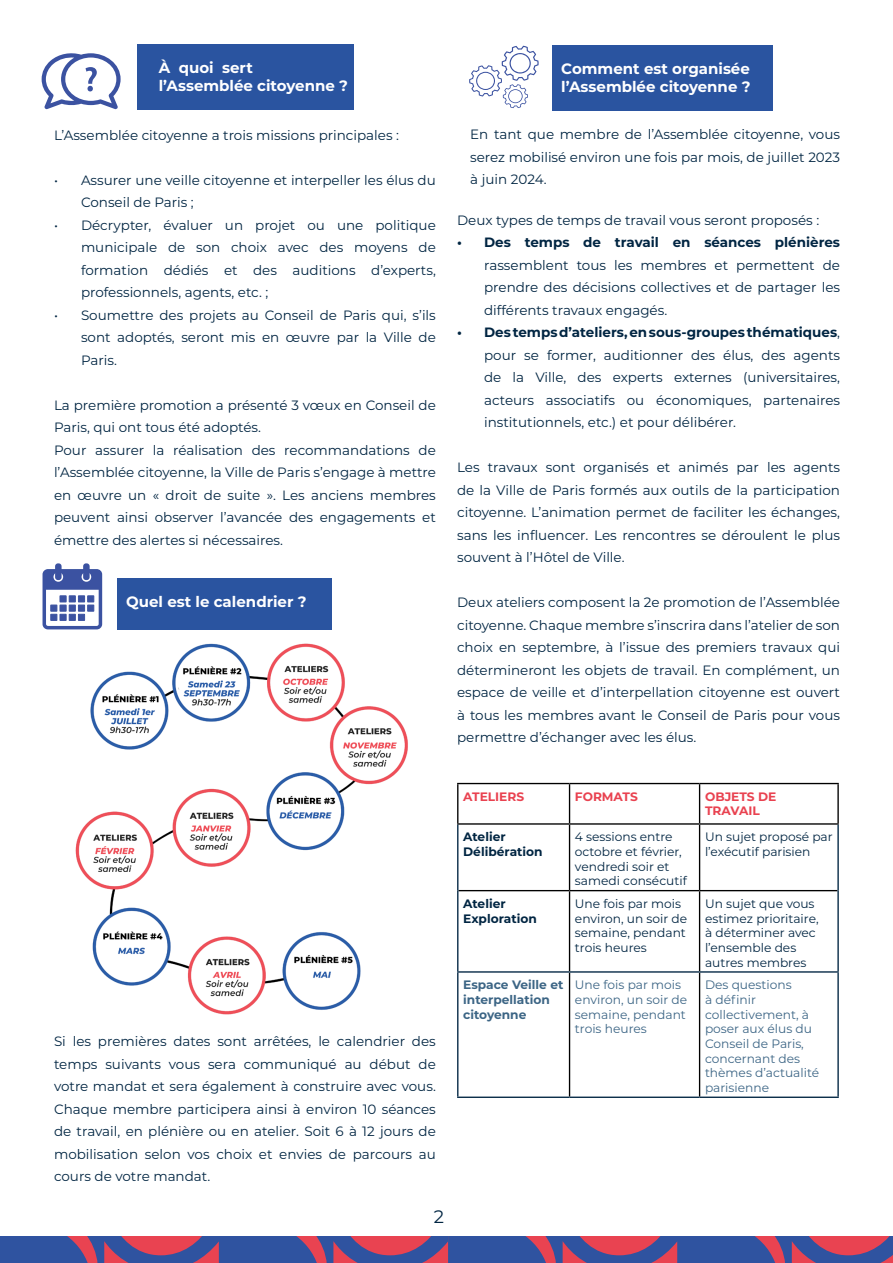
<style>
.page{position:relative;width:893px;height:1263px;background:#fff}
.page>*{position:absolute;margin:0;border:0;box-sizing:border-box;transform-origin:0 0}
.t1{font:18px "Montserrat";color:#002542}
.t2{font:700 15px/18px "Montserrat";color:#fff}
.t3{font:13.5px/22.5px "Montserrat";color:#002542;text-align:justify}
.t4{font:700 13.5px "Montserrat";color:#002542}
.t5{font:12.15px/14.7px "Montserrat";color:#002542}
.t6{font:12.15px/14.7px "Montserrat";color:#3c6585}
.t7{font:700 12.15px/14.7px "Montserrat";color:#002542}
.t8{font:700 12.15px/14.7px "Montserrat";color:#3c6585}
.t9{font:700 12.15px/14.7px "Montserrat";color:#e94250}
.s1{font-weight:700}
</style>
<div class="page">
<svg style="left:0;top:1236px;width:893px;height:27px;background:#694d87"></svg>
<hr style="left:457px;top:783px;width:113px;height:1px;background:#000">
<hr style="left:457px;top:784px;width:1px;height:39px;background:#000">
<hr style="left:570px;top:783px;width:130px;height:1px;background:#000">
<hr style="left:569px;top:784px;width:1px;height:39px;background:#000">
<hr style="left:700px;top:783px;width:139px;height:1px;background:#000">
<hr style="left:699px;top:784px;width:1px;height:39px;background:#000">
<hr style="left:837px;top:784px;width:2px;height:39px;background:#000">
<hr style="left:457px;top:823px;width:113px;height:2px;background:#000">
<hr style="left:570px;top:823px;width:130px;height:2px;background:#000">
<hr style="left:569px;top:825px;width:1px;height:65px;background:#000">
<hr style="left:700px;top:823px;width:139px;height:2px;background:#000">
<hr style="left:699px;top:825px;width:1px;height:65px;background:#000">
<hr style="left:458px;top:890px;width:112px;height:1px;background:#000">
<hr style="left:570px;top:890px;width:130px;height:1px;background:#000">
<hr style="left:569px;top:891px;width:1px;height:80px;background:#000">
<hr style="left:700px;top:890px;width:137px;height:1px;background:#000">
<hr style="left:699px;top:891px;width:1px;height:80px;background:#000">
<hr style="left:569px;top:973px;width:1px;height:123px;background:#000">
<hr style="left:699px;top:973px;width:1px;height:123px;background:#000">
<hr style="left:457px;top:825px;width:1px;height:66px;background:#002542">
<hr style="left:837px;top:825px;width:2px;height:66px;background:#002542">
<hr style="left:457px;top:891px;width:1px;height:80px;background:#002542">
<hr style="left:837px;top:891px;width:2px;height:80px;background:#002542">
<hr style="left:457px;top:971px;width:113px;height:2px;background:#002542">
<hr style="left:457px;top:973px;width:1px;height:123px;background:#002542">
<hr style="left:570px;top:971px;width:130px;height:2px;background:#002542">
<hr style="left:700px;top:971px;width:139px;height:2px;background:#002542">
<hr style="left:837px;top:973px;width:2px;height:123px;background:#002542">
<hr style="left:457px;top:1096px;width:113px;height:2px;background:#002542">
<hr style="left:570px;top:1096px;width:130px;height:2px;background:#002542">
<hr style="left:700px;top:1096px;width:139px;height:2px;background:#002542">
<svg style="left:42px;top:53px;width:79px;height:56px"></svg>
<div style="left:137px;top:45px;width:217px;height:65px;background:#2a54a0"></div>
<svg style="left:469px;top:46px;width:70px;height:62px"></svg>
<div style="left:553px;top:46px;width:220px;height:65px;background:#2a54a0"></div>
<div style="left:43px;top:569px;width:59px;height:60px;border:4px solid #3b52a1;border-radius:4px"></div>
<div style="left:83px;top:563px;width:7px;height:17px;background:#3b52a1;border-radius:3px"></div>
<div style="left:55px;top:563px;width:7px;height:17px;background:#3b52a1;border-radius:3px"></div>
<div style="left:50px;top:614px;width:7px;height:7px;border:1px solid #3b52a1"></div>
<div style="left:60px;top:614px;width:7px;height:7px;border:1px solid #3b52a1"></div>
<svg style="left:42px;top:569px;width:61px;height:51px"></svg>
<div style="left:69px;top:614px;width:7px;height:7px;border:1px solid #3b52a1"></div>
<div style="left:78px;top:614px;width:7px;height:6px;background:#3b52a1"></div>
<div style="left:78px;top:614px;width:7px;height:7px;border:1px solid #3b52a1"></div>
<div style="left:118px;top:578px;width:214px;height:51px;background:#2a54a0"></div>
<img style="left:75px;top:643px;width:333px;height:372px">
<p class="t2" style="left:159px;top:58px;width:191px">À quoi sert l’Assemblée citoyenne ?</p>
<p class="t2" style="left:561px;top:59px;width:191px">Comment est organisée l’Assemblée citoyenne ?</p>
<p class="t3" style="left:54px;top:123px;width:347px">L’Assemblée citoyenne a trois missions principales :</p>
<p class="t3" style="left:81px;top:168px;width:356px;text-indent:-27px">• Assurer une veille citoyenne et interpeller les élus du<br>Conseil de Paris ;</p>
<p class="t3" style="left:81px;top:213px;width:356px;text-indent:-27px">• Décrypter, évaluer un projet ou une politique municipale de son choix avec des moyens de formation dédiés et des auditions d’experts, professionnels, agents, etc. ;</p>
<p class="t3" style="left:81px;top:303px;width:356px;text-indent:-27px">• Soumettre des projets au Conseil de Paris qui, s’ils sont adoptés, seront mis en œuvre par la Ville de Paris.</p>
<p class="t3" style="left:54px;top:393px;width:383px;text-align:left">La première promotion a présenté 3 vœux en Conseil de Paris, qui ont tous été adoptés.<br>Pour assurer la réalisation des recommandations de l’Assemblée citoyenne, la Ville de Paris s’engage à mettre en œuvre un « droit de suite ». Les anciens membres peuvent ainsi observer l’avancée des engagements et émettre des alertes si nécessaires.</p>
<p class="t2" style="left:126px;top:591px;width:182px">Quel est le calendrier ?</p>
<p class="t3" style="left:470px;top:123px;width:371px">En tant que membre de l’Assemblée citoyenne, vous serez mobilisé environ une fois par mois, de juillet 2023 à juin 2024.</p>
<p class="t3" style="left:457px;top:208px;width:364px">Deux types de temps de travail vous seront proposés :</p>
<p class="t4" style="left:457px;top:233px;width:384px">• Des temps de travail en séances plénières</p>
<p class="t3" style="left:484px;top:253px;width:357px">rassemblent tous les membres et permettent de prendre des décisions collectives et de partager les différents travaux engagés.</p>
<p class="t3" style="left:484px;top:321px;width:357px;text-indent:-27px"><span class="s1">• Des temps d’ateliers, en sous-groupes thématiques</span>, pour se former, auditionner des élus, des agents de la Ville, des experts externes (universitaires, acteurs associatifs ou économiques, partenaires institutionnels, etc.) et pour délibérer.</p>
<p class="t3" style="left:457px;top:456px;width:384px">Les travaux sont organisés et animés par les agents de la Ville de Paris formés aux outils de la participation citoyenne. L’animation permet de faciliter les échanges, sans les influencer. Les rencontres se déroulent le plus souvent à l’Hôtel de Ville.</p>
<p class="t3" style="left:457px;top:591px;width:384px">Deux ateliers composent la 2e promotion de l’Assemblée citoyenne. Chaque membre s’inscrira dans l’atelier de son choix en septembre, à l’issue des premiers travaux qui détermineront les objets de travail. En complément, un espace de veille et d’interpellation citoyenne est ouvert à tous les membres avant le Conseil de Paris pour vous permettre d’échanger avec les élus.</p>
<p class="t3" style="left:54px;top:1030px;width:383px">Si les premières dates sont arrêtées, le calendrier des temps suivants vous sera communiqué au début de votre mandat et sera également à construire avec vous.<br>Chaque membre participera ainsi à environ 10 séances de travail, en plénière ou en atelier. Soit 6 à 12 jours de mobilisation selon vos choix et envies de parcours au cours de votre mandat.</p>
<h1 class="t1" style="left:434px;top:1204px;width:12px">2</h1>
<p class="t9" style="left:463px;top:788px;width:63px">ATELIERS</p>
<p class="t9" style="left:575px;top:788px;width:64px">FORMATS</p>
<p class="t9" style="left:705px;top:788px;width:73px">OBJETS DE<br>TRAVAIL</p>
<p class="t7" style="left:463px;top:829px;width:81px">Atelier<br>Délibération</p>
<p class="t5" style="left:575px;top:829px;width:113px">4 sessions entre octobre et février, vendredi soir et samedi consécutif</p>
<p class="t5" style="left:705px;top:829px;width:129px">Un sujet proposé par l’exécutif parisien</p>
<p class="t7" style="left:463px;top:896px;width:75px">Atelier<br>Exploration</p>
<p class="t5" style="left:575px;top:896px;width:114px">Une fois par mois environ, un soir de semaine, pendant trois heures</p>
<p class="t5" style="left:705px;top:896px;width:115px">Un sujet que vous estimez prioritaire, à déterminer avec l’ensemble des autres membres</p>
<p class="t8" style="left:463px;top:977px;width:102px">Espace Veille et interpellation citoyenne</p>
<p class="t6" style="left:575px;top:977px;width:114px">Une fois par mois environ, un soir de semaine, pendant trois heures</p>
<p class="t6" style="left:705px;top:977px;width:116px">Des questions<br>à définir collectivement, à poser aux élus du<br>Conseil de Paris, concernant des thèmes d’actualité parisienne</p>
</div>
